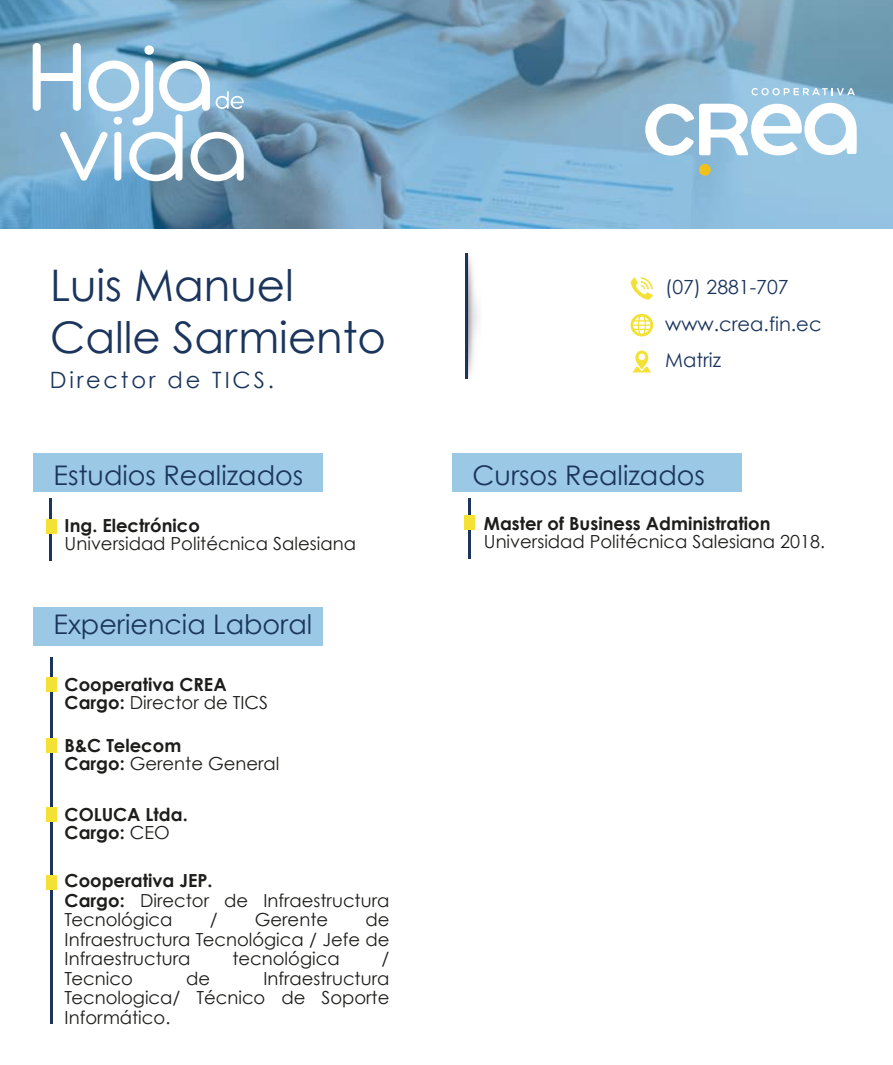
<style>
.page{position:relative;width:893px;height:1065px;background:#fff}
.page>*{position:absolute;margin:0;border:0;box-sizing:border-box;transform-origin:0 0}
.t1{font:43.5px/52.5px "Century Gothic";color:#1b355d}
.t2{font:27px "Century Gothic";color:#1b355d}
.t3{font:22.5px "Century Gothic";letter-spacing:.125em;color:#1b355d}
.t4{font:19.5px/36.5px "Century Gothic";color:#1b355d}
.t5{font:18px/19.5px "Century Gothic";color:#1d1d1b;text-align:justify}
.t6{font:700 18px/18px "Century Gothic";color:#1d1d1b}
.s1{font-weight:400}
.s2{font-weight:700}
</style>
<div class="page">
<svg style="left:0;top:0;width:893px;height:229px"></svg>
<svg style="left:32px;top:42px;width:212px;height:139px"></svg>
<div style="left:33px;top:453px;width:289px;height:39px;background:#9ac8e5"></div>
<div style="left:33px;top:606px;width:289px;height:39px;background:#9ac8e5"></div>
<div style="left:453px;top:453px;width:289px;height:39px;background:#9ac8e5"></div>
<div style="left:624px;top:343px;width:36px;height:36px;border:2px solid #fff;border-radius:50%"></div>
<svg style="left:633px;top:350px;width:18px;height:22px"></svg>
<svg style="left:630px;top:277px;width:23px;height:23px"></svg>
<div style="left:624px;top:270px;width:36px;height:36px;border:2px solid #fff;border-radius:50%"></div>
<svg style="left:630px;top:314px;width:23px;height:22px"></svg>
<div style="left:624px;top:307px;width:36px;height:36px;border:2px solid #fff;border-radius:50%"></div>
<hr style="left:465px;top:253px;width:2px;height:126px;background:#1b355d">
<svg style="left:467px;top:253px;width:12px;height:126px"></svg>
<hr style="left:50px;top:498px;width:2px;height:62px;background:#1b355d">
<div style="left:46px;top:518px;width:11px;height:15px;background:#f4e135"></div>
<hr style="left:468px;top:498px;width:2px;height:60px;background:#1b355d">
<div style="left:464px;top:515px;width:11px;height:15px;background:#f4e135"></div>
<hr style="left:50px;top:657px;width:3px;height:366px;background:#1b355d">
<div style="left:46px;top:677px;width:11px;height:15px;background:#f4e135"></div>
<div style="left:46px;top:738px;width:11px;height:14px;background:#f4e135"></div>
<div style="left:46px;top:807px;width:11px;height:14px;background:#f4e135"></div>
<div style="left:46px;top:875px;width:11px;height:14px;background:#f4e135"></div>
<div style="left:699px;top:164px;width:12px;height:12px;background:#f1c01a;border-radius:50%"></div>
<svg style="left:645px;top:103px;width:212px;height:52px"></svg>
<svg style="left:751px;top:88px;width:104px;height:7px"></svg>
<h1 class="t1" style="left:50px;top:258px;width:338px">Luis Manuel<br>Calle Sarmiento</h1>
<p class="t3" style="left:50px;top:364px;width:226px">Director de TICS.</p>
<h2 class="t2" style="left:54px;top:456px;width:251px">Estudios Realizados</h2>
<p class="t6" style="left:65px;top:515px;width:137px">Ing. Electrónico</p>
<p class="t5" style="left:65px;top:533px;width:293px">Universidad Politécnica Salesiana</p>
<h2 class="t2" style="left:54px;top:605px;width:260px">Experiencia Laboral</h2>
<p class="t6" style="left:65px;top:674px;width:205px">Cooperativa CREA<br>Cargo: <span class="s1">Director de TICS</span></p>
<p class="t6" style="left:65px;top:735px;width:216px">B&amp;C Telecom<br>Cargo: <span class="s1">Gerente General</span></p>
<p class="t6" style="left:65px;top:804px;width:125px">COLUCA Ltda.<br>Cargo: <span class="s1">CEO</span></p>
<p class="t5" style="left:65px;top:870px;width:326px;text-align:left"><span class="s2">Cooperativa JEP.<br>Cargo:</span> Director de Infraestructura<br>Tecnológica</p>
<p class="t5" style="left:65px;top:909px;width:326px;text-indent:301px">de Infraestructura Tecnológica / Jefe de Infraestructura</p>
<p class="t5" style="left:210px;top:909px;width:9px">/</p>
<p class="t5" style="left:255px;top:909px;width:75px">Gerente</p>
<p class="t5" style="left:232px;top:948px;width:109px">tecnológica</p>
<p class="t5" style="left:381px;top:948px;width:9px">/</p>
<p class="t5" style="left:65px;top:968px;width:70px">Tecnico</p>
<p class="t5" style="left:186px;top:968px;width:26px">de</p>
<p class="t5" style="left:65px;top:968px;width:326px;text-indent:199px">Infraestructura Tecnologica/ Técnico de Soporte Informático.</p>
<p class="t4" style="left:665px;top:268px;width:158px">(07) 2881-707 www.crea.fin.ec<br>Matriz</p>
<h2 class="t2" style="left:473px;top:456px;width:234px">Cursos Realizados</h2>
<p class="t6" style="left:484px;top:513px;width:288px">Master of Business Administration</p>
<p class="t5" style="left:484px;top:531px;width:343px">Universidad Politécnica Salesiana 2018.</p>
</div>
